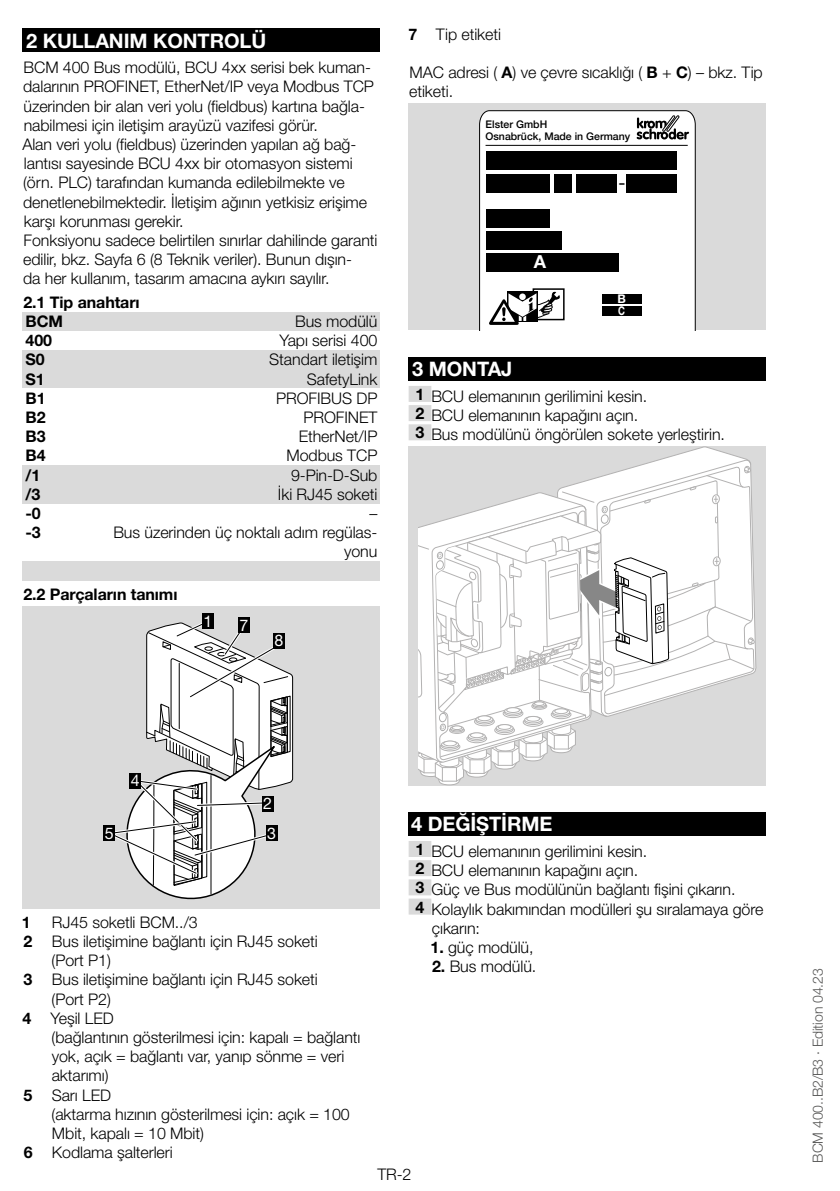
<style>
.page{position:relative;width:840px;height:1191px;background:#fff}
.page>*{position:absolute;margin:0;border:0;box-sizing:border-box;transform-origin:0 0}
.t1{font:700 20px "Helvetica Neue LT Pro";letter-spacing:-.005em;color:#fff}
.t2{font:18px "Helvetica Neue LT Pro";color:#000}
.t3{font:700 18px "Helvetica Neue LT Pro";color:#fff}
.t4{font:300 16px/19.2px "Helvetica Neue LT Pro";letter-spacing:-.005em;color:#000}
.t5{font:700 16px/19.2px "Helvetica Neue LT Pro";letter-spacing:-.005em;color:#000}
.t6{font:16px/29.6px "Helvetica Neue LT Pro";color:#fff}
.t7{font:300 14px "Helvetica Neue LT Pro";letter-spacing:-.005em;color:#575756}
.t8{font:700 12px/12.2px "Helvetica Neue LT Pro";color:#fff}
.t9{font:500 10.4px/12.6px "Helvetica Neue";color:#000}
.s1{font-weight:700}
</style>
<div class="page">
<div style="left:23px;top:28px;width:357px;height:24px;background:#000"></div>
<div style="left:23px;top:311px;width:357px;height:20px;background:#dadada"></div>
<div style="left:23px;top:350px;width:357px;height:20px;background:#dadada"></div>
<div style="left:23px;top:369px;width:357px;height:20px;background:#dadada"></div>
<div style="left:23px;top:388px;width:357px;height:20px;background:#fff"></div>
<div style="left:23px;top:465px;width:357px;height:20px;background:#dadada"></div>
<div style="left:23px;top:484px;width:357px;height:20px;background:#dadada"></div>
<div style="left:23px;top:503px;width:357px;height:20px;background:#fff"></div>
<div style="left:23px;top:561px;width:357px;height:20px;background:#dadada"></div>
<div style="left:23px;top:606px;width:357px;height:302px;background:#dadada"></div>
<div style="left:103px;top:825px;width:12px;height:16px;background:#000"></div>
<div style="left:238px;top:617px;width:11px;height:16px;background:#000"></div>
<svg style="left:115px;top:618px;width:178px;height:282px"></svg>
<div style="left:202px;top:613px;width:11px;height:16px;background:#000"></div>
<div style="left:408px;top:357px;width:357px;height:24px;background:#000"></div>
<div style="left:408px;top:386px;width:23px;height:16px;background:#dadada"></div>
<div style="left:408px;top:405px;width:23px;height:16px;background:#dadada"></div>
<div style="left:408px;top:424px;width:23px;height:16px;background:#dadada"></div>
<div style="left:408px;top:812px;width:357px;height:24px;background:#000"></div>
<div style="left:408px;top:841px;width:23px;height:16px;background:#dadada"></div>
<div style="left:408px;top:860px;width:23px;height:16px;background:#dadada"></div>
<div style="left:408px;top:879px;width:23px;height:16px;background:#dadada"></div>
<div style="left:408px;top:898px;width:23px;height:16px;background:#dadada"></div>
<div style="left:408px;top:103px;width:357px;height:227px;background:#dadada"></div>
<div style="left:479px;top:110px;width:216px;height:220px;background:#fff"></div>
<div style="left:532px;top:288px;width:32px;height:32px;border:2px solid #000"></div>
<svg style="left:489px;top:291px;width:72px;height:34px;background:#a5a5a5"></svg>
<hr style="left:485px;top:145px;width:202px;height:1px;background:#000">
<svg style="left:636px;top:115px;width:52px;height:24px"></svg>
<div style="left:486px;top:151px;width:190px;height:18px;background:#000"></div>
<div style="left:486px;top:175px;width:63px;height:18px;background:#000"></div>
<div style="left:626px;top:175px;width:50px;height:18px;background:#000"></div>
<div style="left:486px;top:209px;width:63px;height:18px;background:#000"></div>
<div style="left:486px;top:231px;width:75px;height:18px;background:#000"></div>
<div style="left:486px;top:253px;width:132px;height:18px;background:#000"></div>
<div style="left:576px;top:175px;width:41px;height:18px;background:#000"></div>
<div style="left:554px;top:175px;width:17px;height:18px;background:#000"></div>
<div style="left:601px;top:294px;width:40px;height:9px;background:#000"></div>
<div style="left:601px;top:306px;width:40px;height:10px;background:#000"></div>
<div style="left:408px;top:446px;width:357px;height:339px;background:#dadada"></div>
<svg style="left:418px;top:446px;width:336px;height:339px"></svg>
<p class="t1" style="left:26px;top:28px;width:241px">2 KULLANIM KONTROLÜ</p>
<p class="t4" style="left:22px;top:58px;width:356px">BCM 400 Bus modülü, BCU 4xx serisi bek kuman&shy;dalarının PROFINET, EtherNet/IP veya Modbus TCP üzerinden bir alan veri yolu (fieldbus) kartına bağla&shy;nabilmesi için iletişim arayüzü vazifesi görür.<br>Alan veri yolu (fieldbus) üzerinden yapılan ağ bağ&shy;lantısı sayesinde BCU 4xx bir otomasyon sistemi (örn. PLC) tarafından kumanda edilebilmekte ve denetlenebilmektedir. İletişim ağının yetkisiz erişime karşı korunması gerekir.<br>Fonksiyonu sadece belirtilen sınırlar dahilinde garanti edilir, bkz. Sayfa 6 (8 Teknik veriler). Bunun dışın-<br>da her kullanım, tasarım amacına aykırı sayılır.</p>
<p class="t5" style="left:23px;top:292px;width:118px">2.1 Tip anahtarı<br>BCM</p>
<p class="t4" style="left:295px;top:311px;width:84px">Bus modülü</p>
<p class="t5" style="left:26px;top:330px;width:28px">400</p>
<p class="t4" style="left:279px;top:330px;width:99px">Yapı serisi 400</p>
<p class="t5" style="left:26px;top:350px;width:21px">S0</p>
<p class="t4" style="left:269px;top:350px;width:110px">Standart iletişim</p>
<p class="t5" style="left:26px;top:369px;width:21px">S1</p>
<p class="t4" style="left:307px;top:369px;width:72px">SafetyLink</p>
<p class="t5" style="left:26px;top:388px;width:22px">B1</p>
<p class="t4" style="left:276px;top:388px;width:103px">PROFIBUS DP</p>
<p class="t5" style="left:26px;top:407px;width:22px">B2</p>
<p class="t4" style="left:303px;top:407px;width:75px">PROFINET</p>
<p class="t5" style="left:26px;top:426px;width:22px">B3</p>
<p class="t4" style="left:298px;top:426px;width:80px">EtherNet/IP</p>
<p class="t5" style="left:26px;top:446px;width:22px">B4</p>
<p class="t4" style="left:286px;top:446px;width:92px">Modbus TCP</p>
<p class="t5" style="left:26px;top:465px;width:16px">/1</p>
<p class="t4" style="left:291px;top:465px;width:88px">9-Pin-D-Sub</p>
<p class="t5" style="left:26px;top:484px;width:16px">/3</p>
<p class="t4" style="left:278px;top:484px;width:101px">İki RJ45 soketi</p>
<p class="t5" style="left:26px;top:503px;width:17px">-0</p>
<p class="t4" style="left:369px;top:503px;width:9px">–</p>
<p class="t5" style="left:26px;top:522px;width:17px">-3</p>
<p class="t4" style="left:113px;top:522px;width:265px;text-align:right">Bus üzerinden üç noktalı adım regülas&shy;yonu</p>
<p class="t5" style="left:23px;top:584px;width:155px">2.2 Parçaların tanımı</p>
<p class="t6" style="left:203px;top:606px;width:10px">1</p>
<p class="t6" style="left:239px;top:610px;width:10px">7</p>
<p class="t6" style="left:274px;top:625px;width:10px">8</p>
<p class="t4" style="left:408px;top:24px;width:94px"><span class="s1">7</span> Tip etiketi</p>
<p class="t4" style="left:409px;top:63px;width:355px">MAC adresi ( <span class="s1">A</span>) ve çevre sıcaklığı ( <span class="s1">B</span> + <span class="s1">C</span>) – bkz. Tip etiketi.</p>
<p class="t9" style="left:485px;top:117px;width:146px">Elster GmbH<br>Osnabrück, Made in Germany</p>
<p class="t3" style="left:533px;top:251px;width:14px">A</p>
<p class="t2" style="left:618px;top:172px;width:9px">-</p>
<p class="t8" style="left:617px;top:292px;width:10px">B<br>C</p>
<p class="t1" style="left:412px;top:357px;width:102px">3 MONTAJ</p>
<p class="t4" style="left:415px;top:386px;width:311px"><span class="s1">1</span> BCU elemanının gerilimini kesin.<br><span class="s1">2</span> BCU elemanının kapağını açın.<br><span class="s1">3</span> Bus modülünü öngörülen sokete yerleştirin.</p>
<p class="t6" style="left:105px;top:818px;width:10px">5</p>
<p class="t6" style="left:131px;top:765px;width:10px">4</p>
<p class="t6" style="left:263px;top:788px;width:14px">2<br>3</p>
<p class="t5" style="left:22px;top:912px;width:10px">1</p>
<p class="t4" style="left:52px;top:912px;width:147px">RJ45 soketli BCM../3</p>
<p class="t4" style="left:23px;top:931px;width:296px"><span class="s1">2</span> Bus iletişimine bağlantı için RJ45 soketi</p>
<p class="t4" style="left:52px;top:950px;width:61px">(Port P1)</p>
<p class="t4" style="left:24px;top:969px;width:295px"><span class="s1">3</span> Bus iletişimine bağlantı için RJ45 soketi</p>
<p class="t4" style="left:52px;top:989px;width:61px">(Port P2)</p>
<p class="t4" style="left:23px;top:1008px;width:93px"><span class="s1">4</span> Yeşil LED</p>
<p class="t4" style="left:52px;top:1027px;width:310px">(bağlantının gösterilmesi için: kapalı = bağlantı</p>
<p class="t4" style="left:52px;top:1046px;width:294px">yok, açık = bağlantı var, yanıp sönme = veri</p>
<p class="t4" style="left:52px;top:1065px;width:58px">aktarımı)</p>
<p class="t4" style="left:23px;top:1085px;width:89px"><span class="s1">5</span> Sarı LED</p>
<p class="t4" style="left:52px;top:1104px;width:299px">(aktarma hızının gösterilmesi için: açık = 100</p>
<p class="t4" style="left:52px;top:1123px;width:153px">Mbit, kapalı = 10 Mbit)</p>
<p class="t4" style="left:24px;top:1142px;width:150px"><span class="s1">6</span> Kodlama şalterleri</p>
<p class="t1" style="left:411px;top:812px;width:140px">4 DEĞIŞTIRME</p>
<p class="t4" style="left:415px;top:841px;width:233px"><span class="s1">1</span> BCU elemanının gerilimini kesin.</p>
<p class="t4" style="left:415px;top:860px;width:224px"><span class="s1">2</span> BCU elemanının kapağını açın.</p>
<p class="t4" style="left:415px;top:879px;width:321px"><span class="s1">3</span> Güç ve Bus modülünün bağlantı fişini çıkarın.</p>
<p class="t4" style="left:415px;top:899px;width:349px"><span class="s1">4</span> Kolaylık bakımından modülleri şu sıralamaya göre</p>
<p class="t4" style="left:431px;top:918px;width:50px">çıkarın:</p>
<p class="t4" style="left:430px;top:937px;width:104px"><span class="s1">1.</span> güç modülü,</p>
<p class="t4" style="left:432px;top:956px;width:106px"><span class="s1">2.</span> Bus modülü.</p>
<p class="t4" style="left:377px;top:1164px;width:36px">TR-2</p>
<p class="t7" style="left:809px;top:1162px;width:196px;rotate:-90deg">BCM 400..B2/B3 · Edition 04.23</p>
</div>
